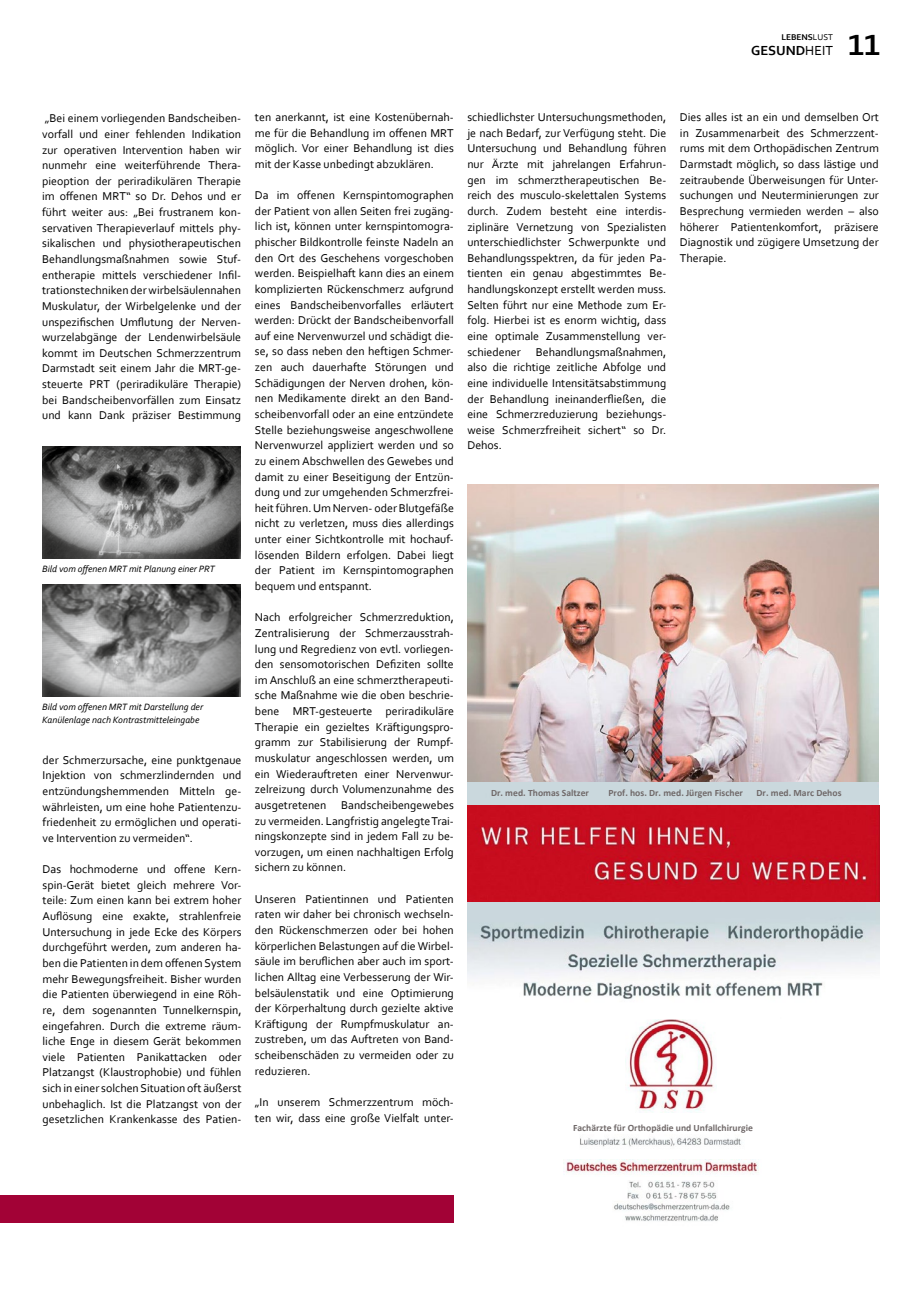
<style>
.page{position:relative;width:922px;height:1294px;background:#fff}
.page>*{position:absolute;margin:0;border:0;box-sizing:border-box;transform-origin:0 0}
.t1{font:700 30.62px "Corbel";color:#000}
.t2{font:700 13.75px "Corbel";color:#000}
.t3{font:11.88px/15.6px "Corbel";color:#000;text-align:justify}
.t4{font:700 9.62px "Calibri";color:#706969}
.t5{font:italic 9.62px/13.1px "Corbel";color:#000}
.t6{font:700 8.75px "Corbel";color:#000}
.s1{font-weight:400}
</style>
<div class="page">
<img style="left:467px;top:484px;width:411px;height:300px">
<img style="left:467px;top:805px;width:412px;height:97px">
<img style="left:625px;top:1019px;width:90px;height:93px">
<img style="left:563px;top:1159px;width:196px;height:14px">
<img style="left:580px;top:1138px;width:161px;height:9px">
<img style="left:613px;top:1180px;width:117px;height:41px">
<img style="left:467px;top:902px;width:412px;height:97px">
<div style="left:0;top:1194px;width:454px;height:27px;background:#a20236"></div>
<img style="left:42px;top:446px;width:199px;height:112px">
<img style="left:42px;top:584px;width:199px;height:112px">
<p class="t6" style="left:781px;top:32px;width:53px">LEBENS<span class="s1">LUST</span></p>
<p class="t2" style="left:751px;top:41px;width:83px">GESUND<span class="s1">HEIT</span></p>
<h1 class="t1" style="left:847px;top:26px;width:34px">11</h1>
<p class="t3" style="left:42px;top:110px;width:200px;text-align:left">„Bei einem vorliegenden Bandscheiben&shy;vorfall und einer fehlenden Indikation zur operativen Intervention haben wir nunmehr eine weiterführende Thera&shy;pieoption der periradikulären Therapie im offenen MRT“ so Dr. Dehos und er führt weiter aus: „Bei frustranem kon&shy;servativen Therapieverlauf mittels phy&shy;sikalischen und physiotherapeutischen Behandlungsmaßnahmen sowie Stuf&shy;entherapie mittels verschiedener Infil&shy;trationstechniken der wirbelsäulennahen Muskulatur, der Wirbelgelenke und der unspezifischen Umflutung der Nerven&shy;wurzelabgänge der Lendenwirbelsäule kommt im Deutschen Schmerzzentrum Darmstadt seit einem Jahr die MRT-ge&shy;steuerte PRT (periradikuläre Therapie) bei Bandscheibenvorfällen zum Einsatz und kann Dank präziser Bestimmung</p>
<p class="t5" style="left:42px;top:562px;width:174px">Bild vom offenen MRT mit Planung einer PRT</p>
<p class="t5" style="left:42px;top:699px;width:162px">Bild vom offenen MRT mit Darstellung der<br>Kanülenlage nach Kontrastmitteleingabe</p>
<p class="t3" style="left:43px;top:751px;width:200px">der Schmerzursache, eine punktgenaue Injektion von schmerzlindernden und entzündungshemmenden Mitteln ge&shy;währleisten, um eine hohe Patientenzu&shy;friedenheit zu ermöglichen und operati&shy;ve Intervention zu vermeiden“.</p>
<p class="t3" style="left:43px;top:861px;width:200px">Das hochmoderne und offene Kern&shy;spin-Gerät bietet gleich mehrere Vor&shy;teile: Zum einen kann bei extrem hoher Auflösung eine exakte, strahlenfreie Untersuchung in jede Ecke des Körpers durchgeführt werden, zum anderen ha&shy;ben die Patienten in dem offenen System mehr Bewegungsfreiheit. Bisher wurden die Patienten überwiegend in eine Röh&shy;re, dem sogenannten Tunnelkernspin, eingefahren. Durch die extreme räum&shy;liche Enge in diesem Gerät bekommen viele Patienten Panikattacken oder Platzangst (Klaustrophobie) und fühlen sich in einer solchen Situation oft äußerst unbehaglich. Ist die Platzangst von der gesetzlichen Krankenkasse des Patien-</p>
<p class="t3" style="left:255px;top:109px;width:200px">ten anerkannt, ist eine Kostenübernah&shy;me für die Behandlung im offenen MRT möglich. Vor einer Behandlung ist dies mit der Kasse unbedingt abzuklären.</p>
<p class="t3" style="left:255px;top:187px;width:200px">Da im offenen Kernspintomographen der Patient von allen Seiten frei zugäng&shy;lich ist, können unter kernspintomogra&shy;phischer Bildkontrolle feinste Nadeln an den Ort des Geschehens vorgeschoben werden. Beispielhaft kann dies an einem komplizierten Rückenschmerz aufgrund eines Bandscheibenvorfalles erläutert werden: Drückt der Bandscheibenvorfall auf eine Nervenwurzel und schädigt die&shy;se, so dass neben den heftigen Schmer&shy;zen auch dauerhafte Störungen und Schädigungen der Nerven drohen, kön&shy;nen Medikamente direkt an den Band&shy;scheibenvorfall oder an eine entzündete Stelle beziehungsweise angeschwollene Nervenwurzel appliziert werden und so zu einem Abschwellen des Gewebes und damit zu einer Beseitigung der Entzün&shy;dung und zur umgehenden Schmerzfrei&shy;heit führen. Um Nerven- oder Blutgefäße nicht zu verletzen, muss dies allerdings unter einer Sichtkontrolle mit hochauf&shy;lösenden Bildern erfolgen. Dabei liegt der Patient im Kernspintomographen bequem und entspannt.</p>
<p class="t3" style="left:255px;top:609px;width:200px">Nach erfolgreicher Schmerzreduktion, Zentralisierung der Schmerzausstrah&shy;lung und Regredienz von evtl. vorliegen&shy;den sensomotorischen Defiziten sollte im Anschluß an eine schmerztherapeuti&shy;sche Maßnahme wie die oben beschrie&shy;bene MRT-gesteuerte periradikuläre Therapie ein gezieltes Kräftigungspro&shy;gramm zur Stabilisierung der Rumpf&shy;muskulatur angeschlossen werden, um ein Wiederauftreten einer Nervenwur&shy;zelreizung durch Volumenzunahme des ausgetretenen Bandscheibengewebes zu vermeiden. Langfristig angelegte Trai&shy;ningskonzepte sind in jedem Fall zu be&shy;vorzugen, um einen nachhaltigen Erfolg sichern zu können.</p>
<p class="t3" style="left:255px;top:890px;width:200px">Unseren Patientinnen und Patienten raten wir daher bei chronisch wechseln&shy;den Rückenschmerzen oder bei hohen körperlichen Belastungen auf die Wirbel&shy;säule im beruflichen aber auch im sport&shy;lichen Alltag eine Verbesserung der Wir&shy;belsäulenstatik und eine Optimierung der Körperhaltung durch gezielte aktive Kräftigung der Rumpfmuskulatur an&shy;zustreben, um das Auftreten von Band&shy;scheibenschäden zu vermeiden oder zu reduzieren.</p>
<p class="t3" style="left:255px;top:1093px;width:200px">„In unserem Schmerzzentrum möch&shy;ten wir, dass eine große Vielfalt unter-</p>
<p class="t3" style="left:467px;top:109px;width:200px">schiedlichster Untersuchungsmethoden, je nach Bedarf, zur Verfügung steht. Die Untersuchung und Behandlung führen nur Ärzte mit jahrelangen Erfahrun&shy;gen im schmerztherapeutischen Be&shy;reich des musculo-skelettalen Systems durch. Zudem besteht eine interdis&shy;ziplinäre Vernetzung von Spezialisten unterschiedlichster Schwerpunkte und Behandlungsspektren, da für jeden Pa&shy;tienten ein genau abgestimmtes Be&shy;handlungskonzept erstellt werden muss.<br>Selten führt nur eine Methode zum Er&shy;folg. Hierbei ist es enorm wichtig, dass eine optimale Zusammenstellung ver&shy;schiedener</p>
<p class="t3" style="left:467px;top:343px;width:200px;text-indent:68px">Behandlungsmaßnahmen, also die richtige zeitliche Abfolge und eine individuelle Intensitätsabstimmung der Behandlung ineinanderfließen, die eine Schmerzreduzierung beziehungs&shy;weise Schmerzfreiheit sichert“ so Dr.<br>Dehos.</p>
<p class="t3" style="left:679px;top:109px;width:200px">Dies alles ist an ein und demselben Ort in Zusammenarbeit des Schmerzzent&shy;rums mit dem Orthopädischen Zentrum Darmstadt möglich, so dass lästige und zeitraubende Überweisungen für Unter&shy;suchungen und Neuterminierungen zur Besprechung vermieden werden – also höherer Patientenkomfort, präzisere Diagnostik und zügigere Umsetzung der Therapie.</p>
<p class="t4" style="left:491px;top:785px;width:99px">Dr. med. Thomas Saltzer</p>
<p class="t4" style="left:608px;top:785px;width:136px">Prof. hos. Dr. med. Jürgen Fischer</p>
<p class="t4" style="left:756px;top:785px;width:86px">Dr. med. Marc Dehos</p>
<p class="t4" style="left:573px;top:1120px;width:181px">Fachärzte für Orthopädie und Unfallchirurgie</p>
</div>
